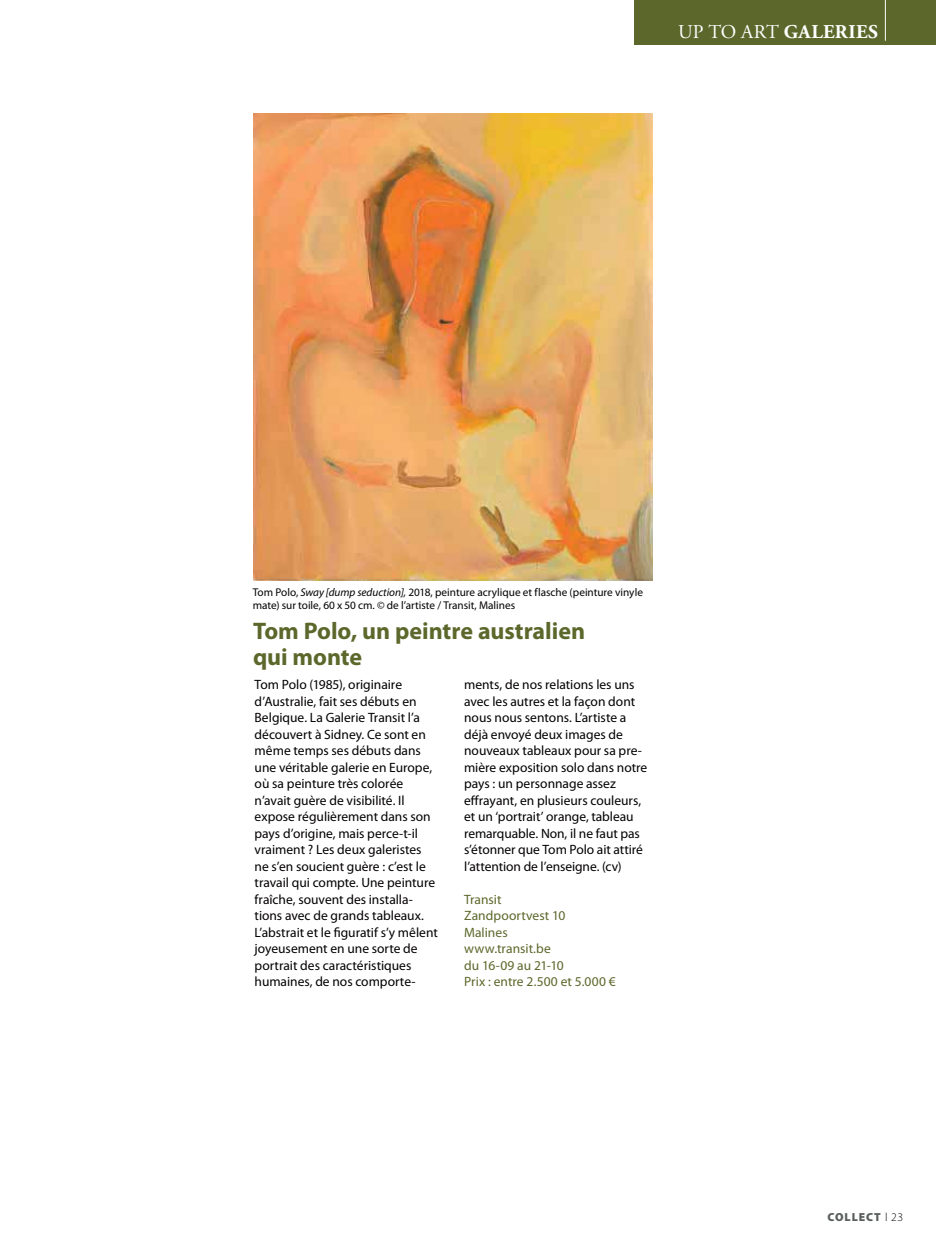
<style>
.page{position:relative;width:936px;height:1251px;background:#fff}
.page>*{position:absolute;margin:0;border:0;box-sizing:border-box;transform-origin:0 0}
.t1{font:700 24px/25.5px "Myriad Pro";color:#5c682b}
.t2{font:700 19.5px "Adobe Garamond Pro";letter-spacing:.025em;color:#fff}
.t3{font:13.5px/16.5px "Myriad Pro";color:#040000}
.t4{font:13.5px/16.5px "Myriad Pro";letter-spacing:.005em;color:#5c682b}
.t5{font:900 11.7px "Myriad Pro";letter-spacing:.08em;color:#5b5e5e}
.t6{font:11.25px/13.5px "Myriad Pro";color:#040000}
.s1{font-weight:400}
.s2{font-style:italic}
.s3{font-weight:300;color:#040000}
</style>
<div class="page">
<div style="left:635px;top:0;width:300px;height:44px;background:#5c682b"></div>
<hr style="left:884px;top:0;width:1px;height:41px;background:#fff">
<img style="left:253px;top:114px;width:399px;height:466px">
<h2 class="t2" style="left:678px;top:20px;width:201px"><span class="s1">UP TO ART</span> GALERIES</h2>
<p class="t6" style="left:253px;top:586px;width:392px">Tom Polo, <span class="s2">Sway [dump seduction],</span> 2018, peinture acrylique et flasche (peinture vinyle mate) sur toile, 60 x 50 cm. © de l’artiste / Transit, Malines</p>
<h1 class="t1" style="left:253px;top:620px;width:333px">Tom Polo, un peintre australien qui monte</h1>
<p class="t3" style="left:254px;top:677px;width:185px">Tom Polo (1985), originaire d’Australie, fait ses débuts en<br>Belgique. La Galerie Transit l’a découvert à Sidney. Ce sont en même temps ses débuts dans une véritable galerie en Europe, où sa peinture très colorée n’avait guère de visibilité. Il expose régulièrement dans son pays d’origine, mais perce-t-il vraiment ? Les deux galeristes ne s’en soucient guère : c’est le travail qui compte. Une peinture fraîche, souvent des installa&shy;tions avec de grands tableaux.<br>L’abstrait et le figuratif s’y mêlent joyeusement en une sorte de portrait des caractéristiques humaines, de nos comporte-</p>
<p class="t3" style="left:464px;top:677px;width:185px">ments, de nos relations les uns avec les autres et la façon dont nous nous sentons. L’artiste a déjà envoyé deux images de nouveaux tableaux pour sa pre&shy;mière exposition solo dans notre pays : un personnage assez effrayant, en plusieurs couleurs, et un ‘portrait’ orange, tableau remarquable. Non, il ne faut pas s’étonner que Tom Polo ait attiré l’attention de l’enseigne. (cv)</p>
<p class="t4" style="left:464px;top:892px;width:153px">Transit<br>Zandpoortvest 10<br>Malines<br>www.transit.be<br>du 16-09 au 21-10<br>Prix : entre 2.500 et 5.000 €</p>
<p class="t5" style="left:827px;top:1209px;width:77px">COLLECT <span class="s3">l 23</span></p>
</div>
